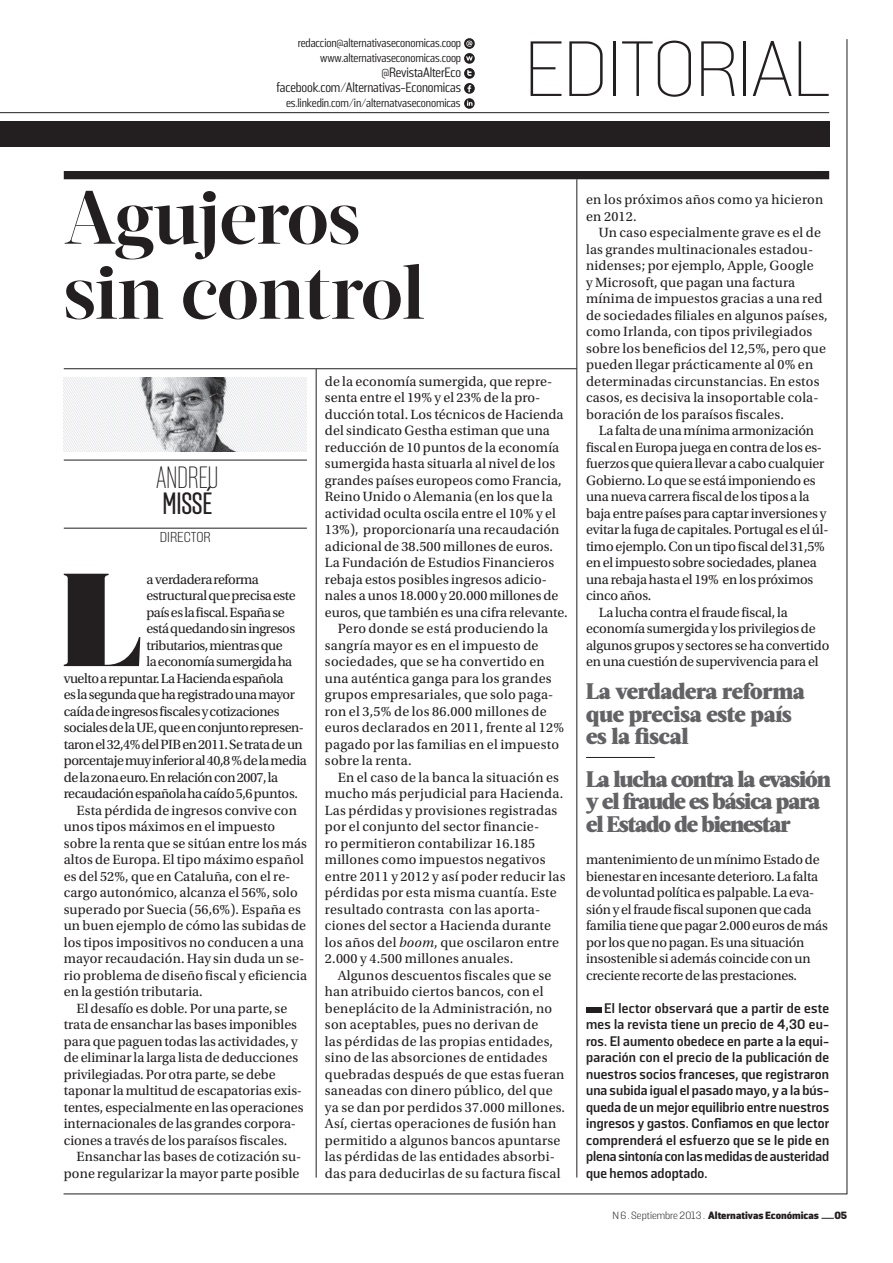
<style>
.page{position:relative;width:893px;height:1263px;background:#fff}
.page>*{position:absolute;margin:0;border:0;box-sizing:border-box;transform-origin:0 0}
.t1{font:132px "Acta Poster";color:#231f20}
.t2{font:200 78px "Solido";letter-spacing:-.02em;color:#231f20}
.titular{font:700 75px "Acta Display";letter-spacing:-.015em;color:#231f20}
.t3{font:300 30.75px "Solido Compressed";letter-spacing:-.01em;color:#231f20}
.t4{font:500 30.75px "Solido Compressed";letter-spacing:-.01em;color:#231f20}
.t5{font:900 22.5px/22.5px "Acta";letter-spacing:-.045em;color:#636366}
.t6{font:900 22.5px/22.5px "Acta";letter-spacing:-.015em;color:#636366}
.t7{font:300 14.4px "Solido Constricted";color:#231f20}
.t8{font:14.1px/16.5px "Utopia Std";letter-spacing:.01em;color:#231f20}
.t9{font:14.1px/16.5px "Utopia Std";letter-spacing:-.01em;color:#231f20}
.t10{font:14.1px "Utopia Std";letter-spacing:-.03em;color:#231f20}
.t11{font:600 13.8px/16.5px "Solido";letter-spacing:-.005em;color:#231f20;text-align:justify}
.t12{font:13.5px "Solido Constricted";letter-spacing:-.01em;color:#231f20}
.t13{font:12px "Solido Constricted";letter-spacing:-.01em;color:#231f20}
.t14{font:900 10.5px "Solido";letter-spacing:-.005em;color:#231f20}
.s1{font-style:italic}
.s2{font-weight:300}
</style>
<div class="page">
<hr style="left:847px;top:39px;width:1px;height:1155px;background:#231f20">
<hr style="left:64px;top:1194px;width:783px;height:1px;background:#231f20">
<svg style="left:821px;top:1218px;width:13px;height:1px"></svg>
<div style="left:0;top:122px;width:829px;height:25px;background:#231f20"></div>
<div style="left:64px;top:171px;width:765px;height:8px;background:#231f20"></div>
<div style="left:64px;top:121px;width:225px;height:9px;background:#231f20"></div>
<hr style="left:64px;top:460px;width:243px;height:1px;background:#231f20">
<hr style="left:64px;top:368px;width:513px;height:1px;background:#231f20">
<hr style="left:64px;top:528px;width:243px;height:1px;background:#231f20">
<hr style="left:577px;top:179px;width:1px;height:998px;background:#231f20">
<svg style="left:64px;top:377px;width:243px;height:75px"></svg>
<img style="left:132px;top:377px;width:107px;height:74px">
<hr style="left:316px;top:369px;width:1px;height:808px;background:#231f20">
<hr style="left:0;top:112px;width:829px;height:1px;background:#231f20">
<hr style="left:586px;top:757px;width:69px;height:1px;background:#231f20">
<div style="left:586px;top:1007px;width:15px;height:5px;background:#231f20"></div>
<svg style="left:464px;top:38px;width:11px;height:11px"></svg>
<svg style="left:466px;top:41px;width:6px;height:6px"></svg>
<svg style="left:464px;top:53px;width:11px;height:11px"></svg>
<svg style="left:466px;top:56px;width:7px;height:5px"></svg>
<svg style="left:464px;top:68px;width:11px;height:11px"></svg>
<svg style="left:467px;top:70px;width:5px;height:6px"></svg>
<svg style="left:464px;top:83px;width:11px;height:11px"></svg>
<svg style="left:467px;top:85px;width:4px;height:7px"></svg>
<svg style="left:464px;top:98px;width:11px;height:11px"></svg>
<svg style="left:467px;top:100px;width:6px;height:6px"></svg>
<p class="t13" style="left:298px;top:36px;width:165px">redaccion@alternativaseconomicas.coop</p>
<p class="t13" style="left:320px;top:51px;width:142px">www.alternativaseconomicas.coop</p>
<p class="t12" style="left:381px;top:65px;width:81px">@RevistaAlterEco</p>
<p class="t12" style="left:276px;top:80px;width:186px">facebook.com/Alternativas-Economicas</p>
<p class="t13" style="left:286px;top:96px;width:176px">es.linkedin.com/in/alternatvaseconomicas</p>
<p class="t2" style="left:524px;top:24px;width:308px">EDITORIAL</p>
<p class="titular" style="left:64px;top:173px;width:298px">Agujeros</p>
<p class="titular" style="left:64px;top:248px;width:362px">sin control</p>
<p class="t3" style="left:156px;top:460px;width:64px">ANDREU</p>
<p class="t4" style="left:163px;top:486px;width:51px">MISSÉ</p>
<p class="t7" style="left:160px;top:529px;width:52px">DIRECTOR</p>
<p class="t1" style="left:61px;top:538px;width:82px">L</p>
<p class="t10" style="left:146px;top:571px;width:114px">a verdadera reforma</p>
<p class="t10" style="left:146px;top:588px;width:151px">estructural que precisa este</p>
<p class="t10" style="left:146px;top:604px;width:140px">país es la fiscal. España se</p>
<p class="t10" style="left:146px;top:621px;width:150px">está quedando sin ingresos</p>
<p class="t10" style="left:146px;top:637px;width:138px">tributarios, mientras que</p>
<p class="t10" style="left:146px;top:654px;width:147px">la economía sumergida ha</p>
<p class="t10" style="left:64px;top:670px;width:221px">vuelto a repuntar. La Hacienda española</p>
<p class="t10" style="left:64px;top:687px;width:233px">es la segunda que ha registrado una mayor</p>
<p class="t10" style="left:64px;top:703px;width:217px">caída de ingresos fiscales y cotizaciones</p>
<p class="t10" style="left:64px;top:720px;width:242px">sociales de la UE, que en conjunto represen-</p>
<p class="t10" style="left:64px;top:736px;width:241px">taron el 32,4% del PIB en 2011. Se trata de un</p>
<p class="t10" style="left:64px;top:753px;width:244px">porcentaje muy inferior al 40,8 % de la media</p>
<p class="t10" style="left:64px;top:769px;width:216px">de la zona euro. En relación con 2007, la</p>
<p class="t10" style="left:64px;top:786px;width:236px">recaudación española ha caído 5,6 puntos.</p>
<p class="t8" style="left:64px;top:802px;width:245px;text-indent:13px">Esta pérdida de ingresos convive con unos tipos máximos en el impuesto sobre la renta que se sitúan entre los más altos de Europa. El tipo máximo español es del 52%, que en Cataluña, con el re&shy;cargo autonómico, alcanza el 56%, solo superado por Suecia (56,6%). España es un buen ejemplo de cómo las subidas de los tipos impositivos no conducen a una mayor recaudación. Hay sin duda un se&shy;rio problema de diseño fiscal y eficiencia en la gestión tributaria.</p>
<p class="t8" style="left:64px;top:1000px;width:241px;text-indent:13px">El desafío es doble. Por una parte, se trata de ensanchar las bases imponibles para que paguen todas las actividades, y de eliminar la larga lista de deducciones privilegiadas. Por otra parte, se debe taponar la multitud de escapatorias exis&shy;tentes, especialmente en las operaciones internacionales de las grandes corpora&shy;ciones a través de los paraísos fiscales.</p>
<p class="t8" style="left:64px;top:1148px;width:239px;text-align:right">Ensanchar las bases de cotización su&shy;pone regularizar la mayor parte posible</p>
<p class="t8" style="left:325px;top:373px;width:244px">de la economía sumergida, que repre&shy;senta entre el 19% y el 23% de la pro&shy;ducción total. Los técnicos de Hacienda del sindicato Gestha estiman que una reducción de 10 puntos de la economía sumergida hasta situarla al nivel de los grandes países europeos como Francia, Reino Unido o Alemania (en los que la actividad oculta oscila entre el 10% y el 13%), proporcionaría una recaudación adicional de 38.500 millones de euros.<br>La Fundación de Estudios Financieros rebaja estos posibles ingresos adicio&shy;nales a unos 18.000 y 20.000 millones de euros, que también es una cifra relevante.</p>
<p class="t8" style="left:325px;top:620px;width:241px;text-indent:13px">Pero donde se está produciendo la sangría mayor es en el impuesto de sociedades, que se ha convertido en una auténtica ganga para los grandes grupos empresariales, que solo paga&shy;ron el 3,5% de los 86.000 millones de euros declarados en 2011, frente al 12% pagado por las familias en el impuesto sobre la renta.</p>
<p class="t8" style="left:325px;top:769px;width:242px;text-indent:13px">En el caso de la banca la situación es mucho más perjudicial para Hacienda.<br>Las pérdidas y provisiones registradas por el conjunto del sector financie-<br>ro permitieron contabilizar 16.185 millones como impuestos negativos entre 2011 y 2012 y así poder reducir las pérdidas por esta misma cuantía. Este resultado contrasta con las aporta&shy;ciones del sector a Hacienda durante los años del <span class="s1">boom</span>, que oscilaron entre 2.000 y 4.500 millones anuales.</p>
<p class="t8" style="left:325px;top:967px;width:242px;text-indent:13px">Algunos descuentos fiscales que se han atribuido ciertos bancos, con el beneplácito de la Administración, no son aceptables, pues no derivan de<br>las pérdidas de las propias entidades, sino de las absorciones de entidades quebradas después de que estas fueran saneadas con dinero público, del que ya se dan por perdidos 37.000 millones.<br>Así, ciertas operaciones de fusión han permitido a algunos bancos apuntarse las pérdidas de las entidades absorbi&shy;das para deducirlas de su factura fiscal</p>
<p class="t8" style="left:586px;top:191px;width:239px">en los próximos años como ya hicieron en 2012.</p>
<p class="t8" style="left:586px;top:224px;width:243px;text-indent:13px">Un caso especialmente grave es el de las grandes multinacionales estadou&shy;nidenses; por ejemplo, Apple, Google<br>y Microsoft, que pagan una factura mínima de impuestos gracias a una red de sociedades filiales en algunos países, como Irlanda, con tipos privilegiados sobre los beneficios del 12,5%, pero que pueden llegar prácticamente al 0% en determinadas circunstancias. En estos casos, es decisiva la insoportable cola&shy;boración de los paraísos fiscales.</p>
<p class="t9" style="left:586px;top:422px;width:244px;text-indent:13px">La falta de una mínima armonización fiscal en Europa juega en contra de los es&shy;fuerzos que quiera llevar a cabo cualquier Gobierno. Lo que se está imponiendo es una nueva carrera fiscal de los tipos a la baja entre países para captar inversiones y evitar la fuga de capitales. Portugal es el úl&shy;timo ejemplo. Con un tipo fiscal del 31,5% en el impuesto sobre sociedades, planea una rebaja hasta el 19% en los próximos cinco años.</p>
<p class="t9" style="left:586px;top:604px;width:245px;text-indent:13px">La lucha contra el fraude fiscal, la economía sumergida y los privilegios de algunos grupos y sectores se ha convertido en una cuestión de supervivencia para el</p>
<p class="t6" style="left:586px;top:680px;width:220px">La verdadera reforma que precisa este país</p>
<p class="t5" style="left:586px;top:725px;width:104px">es la fiscal</p>
<p class="t5" style="left:586px;top:768px;width:246px">La lucha contra la evasión y el fraude es básica para el Estado de bienestar</p>
<p class="t9" style="left:586px;top:851px;width:243px">mantenimiento de un mínimo Estado de bienestar en incesante deterioro. La falta de voluntad política es palpable. La eva&shy;sión y el fraude fiscal suponen que cada familia tiene que pagar 2.000 euros de más por los que no pagan. Es una situación insostenible si además coincide con un creciente recorte de las prestaciones.</p>
<p class="t11" style="left:586px;top:1000px;width:245px;text-indent:18px">El lector observará que a partir de este mes la revista tiene un precio de 4,30 eu&shy;ros. El aumento obedece en parte a la equi&shy;paración con el precio de la publicación de nuestros socios franceses, que registraron una subida igual el pasado mayo, y a la bús&shy;queda de un mejor equilibrio entre nuestros ingresos y gastos. Confiamos en que lector comprenderá el esfuerzo que se le pide en plena sintonía con las medidas de austeridad que hemos adoptado.</p>
<p class="t14" style="left:612px;top:1209px;width:208px"><span class="s2">N 6 . Septiembre 2013 .</span> Alternativas Económicas</p>
<p class="t14" style="left:834px;top:1209px;width:14px">05</p>
</div>
